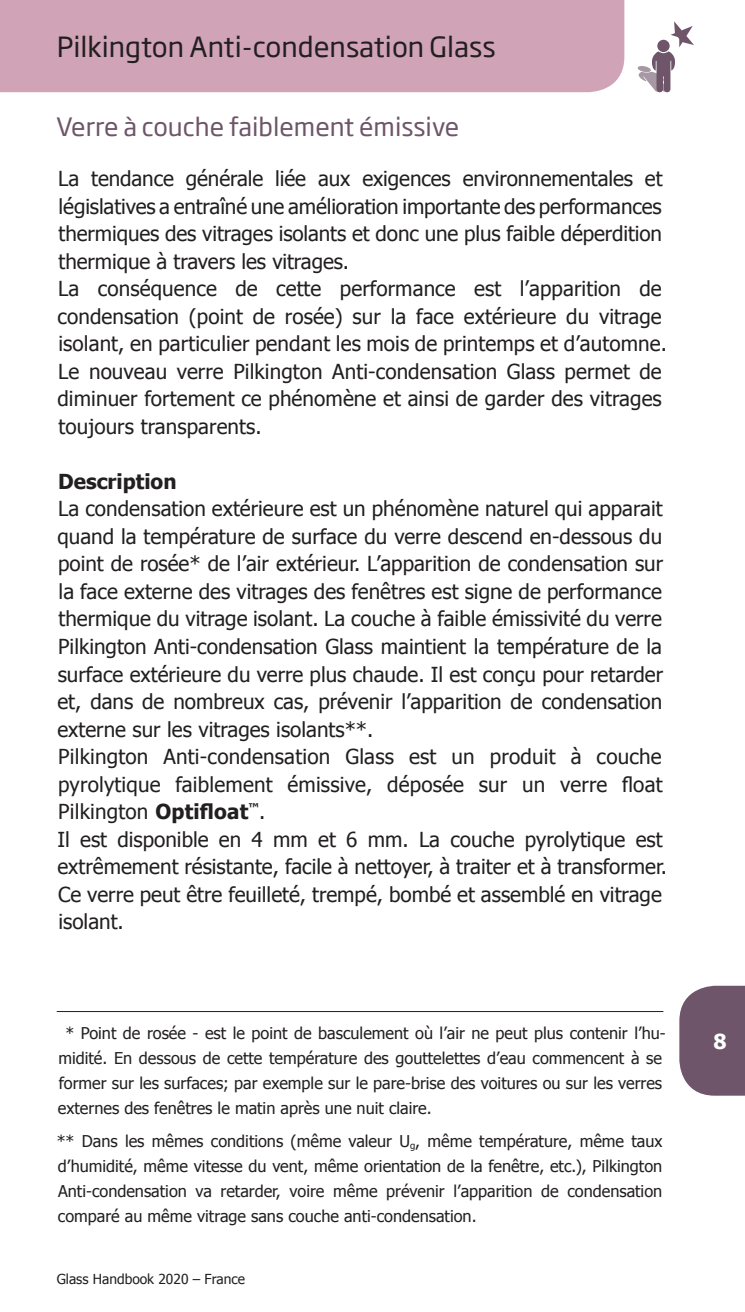
<style>
.page{position:relative;width:745px;height:1312px;background:#fff}
.page>*{position:absolute;margin:0;border:0;box-sizing:border-box;transform-origin:0 0}
.t1{font:27.5px "Soho Gothic Pro";color:#221f20}
.t2{font:25px "Soho Gothic Pro";color:#6e5569}
.t3{font:20.5px/27.5px "Tahoma";color:#221f20}
.t4{font:700 20.5px "Tahoma";color:#221f20}
.t5{font:700 20.5px "Tahoma";color:#fff}
.t6{font:16.25px/25px "Tahoma";color:#221f20}
.t7{font:13.75px "Tahoma";color:#221f20}
.s1{font-weight:700}
</style>
<div class="page">
<div style="left:0;top:0;width:624px;height:92px;background:#d0a3b7"></div>
<svg style="left:637px;top:21px;width:56px;height:71px"></svg>
<div style="left:657px;top:40px;width:12px;height:12px;background:#6e5569;border-radius:50%"></div>
<svg style="left:679px;top:985px;width:65px;height:110px;background:#796275"></svg>
<hr style="left:57px;top:1010px;width:606px;height:1px;background:#221f20">
<h1 class="t1" style="left:57px;top:26px;width:440px">Pilkington Anti-condensation Glass</h1>
<p class="t2" style="left:56px;top:108px;width:404px">Verre à couche faiblement émissive</p>
<p class="t3" style="left:57px;top:164px;width:610px">La tendance générale liée aux exigences environnementales et législatives a entraîné une amélioration importante des performances thermiques des vitrages isolants et donc une plus faible déperdition thermique à travers les vitrages.<br>La conséquence de cette performance est l’apparition de condensation (point de rosée) sur la face extérieure du vitrage isolant, en particulier pendant les mois de printemps et d’automne.<br>Le nouveau verre Pilkington Anti-condensation Glass permet de diminuer fortement ce phénomène et ainsi de garder des vitrages toujours transparents.</p>
<p class="t4" style="left:58px;top:467px;width:120px">Description</p>
<p class="t3" style="left:57px;top:494px;width:610px">La condensation extérieure est un phénomène naturel qui apparait quand la température de surface du verre descend en-dessous du point de rosée* de l’air extérieur. L’apparition de condensation sur la face externe des vitrages des fenêtres est signe de performance thermique du vitrage isolant. La couche à faible émissivité du verre Pilkington Anti-condensation Glass maintient la température de la surface extérieure du verre plus chaude. Il est conçu pour retarder et, dans de nombreux cas, prévenir l’apparition de condensation externe sur les vitrages isolants**.<br>Pilkington Anti-condensation Glass est un produit à couche pyrolytique faiblement émissive, déposée sur un verre float Pilkington <span class="s1">Optifloat</span><sup>™</sup>.<br>Il est disponible en 4 mm et 6 mm. La couche pyrolytique est extrêmement résistante, facile à nettoyer, à traiter et à transformer.<br>Ce verre peut être feuilleté, trempé, bombé et assemblé en vitrage isolant.</p>
<p class="t6" style="left:58px;top:1019px;width:609px;text-indent:7px">* Point de rosée - est le point de basculement où l’air ne peut plus contenir l’hu&shy;midité. En dessous de cette température des gouttelettes d’eau commencent à se former sur les surfaces; par exemple sur le pare-brise des voitures ou sur les verres externes des fenêtres le matin après une nuit claire.</p>
<p class="t6" style="left:57px;top:1127px;width:607px;text-align:justify">** Dans les mêmes conditions (même valeur U<sub>g</sub>, même température, même taux d’humidité, même vitesse du vent, même orientation de la fenêtre, etc.), Pilkington Anti-condensation va retarder, voire même prévenir l’apparition de condensation comparé au même vitrage sans couche anti-condensation.</p>
<p class="t7" style="left:57px;top:1268px;width:190px">Glass Handbook 2020 – France</p>
<p class="t5" style="left:713px;top:1026px;width:15px">8</p>
</div>
